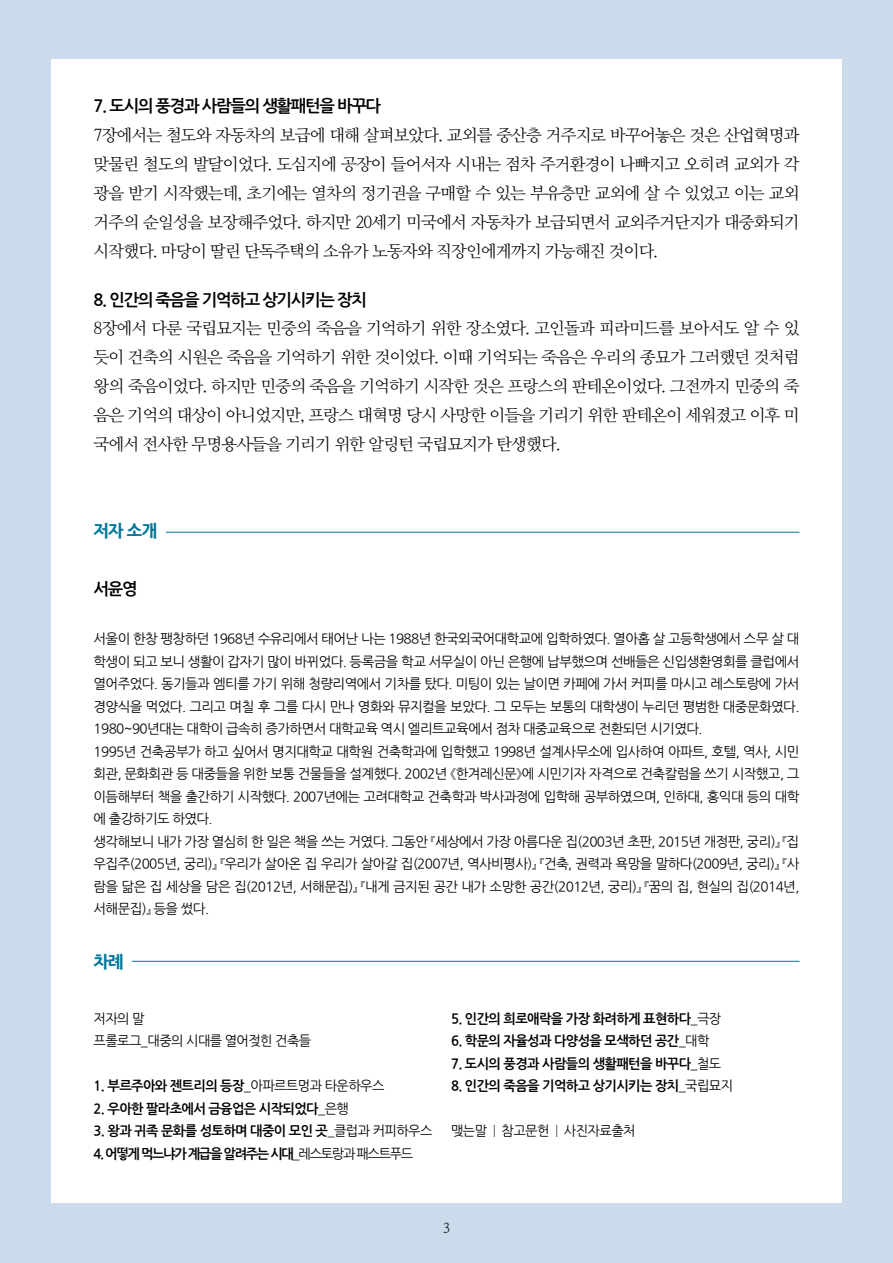
<style>
.page{position:relative;width:893px;height:1263px;background:#cbdbeb}
.page>*{position:absolute;margin:0;border:0;box-sizing:border-box;transform-origin:0 0}
.본문{font:16.5px/29px "Nanum Myeongjo OTF";letter-spacing:-.045em;color:#000;text-align:justify}
.소제목{font:16.5px "Nanum Gothic OTF Bold";letter-spacing:-.075em;color:#000}
.제목{font:700 16.5px "Nanum Gothic OTF Extra";color:#007798}
.본문-2{font:13.5px/22.5px "Nanum Gothic OTF";letter-spacing:-.045em;color:#000;text-align:justify}
.본문-3{font:13.5px "Nanum Gothic OTF Bold";letter-spacing:-.045em;color:#000}
.본문-4{font:13.5px "Nanum Gothic OTF Bold";letter-spacing:-.1em;color:#000}
.t1{font:13.5px "Nanum Myeongjo OTF";color:#000}
.s1{font-family:"Nanum Gothic OTF"}
.s2{font-family:"Nanum Gothic OTF Light"}
</style>
<div class="page">
<div style="left:51px;top:60px;width:791px;height:1143px;background:#fff"></div>
<hr style="left:166px;top:532px;width:633px;height:1px;background:#007798">
<hr style="left:132px;top:961px;width:667px;height:1px;background:#007798">
<p class="소제목" style="left:94px;top:97px;width:289px">7. 도시의 풍경과 사람들의 생활패턴을 바꾸다</p>
<p class="본문" style="left:94px;top:120px;width:707px">7장에서는 철도와 자동차의 보급에 대해 살펴보았다. 교외를 중산층 거주지로 바꾸어놓은 것은 산업혁명과 맞물린 철도의 발달이었다. 도심지에 공장이 들어서자 시내는 점차 주거환경이 나빠지고 오히려 교외가 각 광을 받기 시작했는데, 초기에는 열차의 정기권을 구매할 수 있는 부유층만 교외에 살 수 있었고 이는 교외 거주의 순일성을 보장해주었다. 하지만 20세기 미국에서 자동차가 보급되면서 교외주거단지가 대중화되기 시작했다. 마당이 딸린 단독주택의 소유가 노동자와 직장인에게까지 가능해진 것이다.</p>
<p class="소제목" style="left:94px;top:291px;width:275px">8. 인간의 죽음을 기억하고 상기시키는 장치</p>
<p class="본문" style="left:94px;top:313px;width:707px">8장에서 다룬 국립묘지는 민중의 죽음을 기억하기 위한 장소였다. 고인돌과 피라미드를 보아서도 알 수 있 듯이 건축의 시원은 죽음을 기억하기 위한 것이었다. 이때 기억되는 죽음은 우리의 종묘가 그러했던 것처럼 왕의 죽음이었다. 하지만 민중의 죽음을 기억하기 시작한 것은 프랑스의 판테온이었다. 그전까지 민중의 죽 음은 기억의 대상이 아니었지만, 프랑스 대혁명 당시 사망한 이들을 기리기 위한 판테온이 세워졌고 이후 미 국에서 전사한 무명용사들을 기리기 위한 알링턴 국립묘지가 탄생했다.</p>
<p class="제목" style="left:94px;top:521px;width:65px">저자 소개</p>
<p class="소제목" style="left:94px;top:580px;width:46px">서윤영</p>
<p class="본문-2" style="left:94px;top:627px;width:707px">서울이 한창 팽창하던 1968년 수유리에서 태어난 나는 1988년 한국외국어대학교에 입학하였다. 열아홉 살 고등학생에서 스무 살 대 학생이 되고 보니 생활이 갑자기 많이 바뀌었다. 등록금을 학교 서무실이 아닌 은행에 납부했으며 선배들은 신입생환영회를 클럽에서 열어주었다. 동기들과 엠티를 가기 위해 청량리역에서 기차를 탔다. 미팅이 있는 날이면 카페에 가서 커피를 마시고 레스토랑에 가서 경양식을 먹었다. 그리고 며칠 후 그를 다시 만나 영화와 뮤지컬을 보았다. 그 모두는 보통의 대학생이 누리던 평범한 대중문화였다.<br>1980~90년대는 대학이 급속히 증가하면서 대학교육 역시 엘리트교육에서 점차 대중교육으로 전환되던 시기였다.</p>
<p class="본문-2" style="left:94px;top:740px;width:707px">1995년 건축공부가 하고 싶어서 명지대학교 대학원 건축학과에 입학했고 1998년 설계사무소에 입사하여 아파트, 호텔, 역사, 시민 회관, 문화회관 등 대중들을 위한 보통 건물들을 설계했다. 2002년 《한겨레신문》에 시민기자 자격으로 건축칼럼을 쓰기 시작했고, 그 이듬해부터 책을 출간하기 시작했다. 2007년에는 고려대학교 건축학과 박사과정에 입학해 공부하였으며, 인하대, 홍익대 등의 대학 에 출강하기도 하였다.</p>
<p class="본문-2" style="left:94px;top:830px;width:707px">생각해보니 내가 가장 열심히 한 일은 책을 쓰는 거였다. 그동안 『세상에서 가장 아름다운 집(2003년 초판, 2015년 개정판, 궁리)』 『집 우집주(2005년, 궁리)』 『우리가 살아온 집 우리가 살아갈 집(2007년, 역사비평사)』 『건축, 권력과 욕망을 말하다(2009년, 궁리)』 『사 람을 닮은 집 세상을 담은 집(2012년, 서해문집)』 『내게 금지된 공간 내가 소망한 공간(2012년, 궁리)』 『꿈의 집, 현실의 집(2014년, 서해문집)』 등을 썼다.</p>
<p class="제목" style="left:94px;top:952px;width:32px">차례</p>
<p class="본문-2" style="left:94px;top:1006px;width:53px">저자의 말</p>
<p class="본문-2" style="left:94px;top:1029px;width:219px">프롤로그_대중의 시대를 열어젖힌 건축들</p>
<p class="본문-3" style="left:94px;top:1079px;width:292px">1. 부르주아와 젠트리의 등장<span class="s1">_아파르트멍과 타운하우스</span></p>
<p class="본문-3" style="left:94px;top:1101px;width:257px">2. 우아한 팔라초에서 금융업은 시작되었다<span class="s1">_은행</span></p>
<p class="본문-3" style="left:94px;top:1124px;width:340px">3. 왕과 귀족 문화를 성토하며 대중이 모인 곳<span class="s1">_클럽과 커피하우스</span></p>
<p class="본문-4" style="left:94px;top:1146px;width:321px">4. 어떻게 먹느냐가 계급을 알려주는 시대<span class="s1">_레스토랑과 패스트푸드</span></p>
<p class="본문-3" style="left:451px;top:1011px;width:272px">5. 인간의 희로애락을 가장 화려하게 표현하다<span class="s1">_극장</span></p>
<p class="본문-3" style="left:451px;top:1034px;width:260px">6. 학문의 자율성과 다양성을 모색하던 공간<span class="s1">_대학</span></p>
<p class="본문-3" style="left:451px;top:1056px;width:272px">7. 도시의 풍경과 사람들의 생활패턴을 바꾸다<span class="s1">_철도</span></p>
<p class="본문-3" style="left:451px;top:1079px;width:284px">8. 인간의 죽음을 기억하고 상기시키는 장치<span class="s1">_국립묘지</span></p>
<p class="본문-2" style="left:451px;top:1119px;width:186px">맺는말 <span class="s2">|</span> 참고문헌 <span class="s2">|</span> 사진자료출처</p>
<p class="t1" style="left:443px;top:1219px;width:9px">3</p>
</div>
